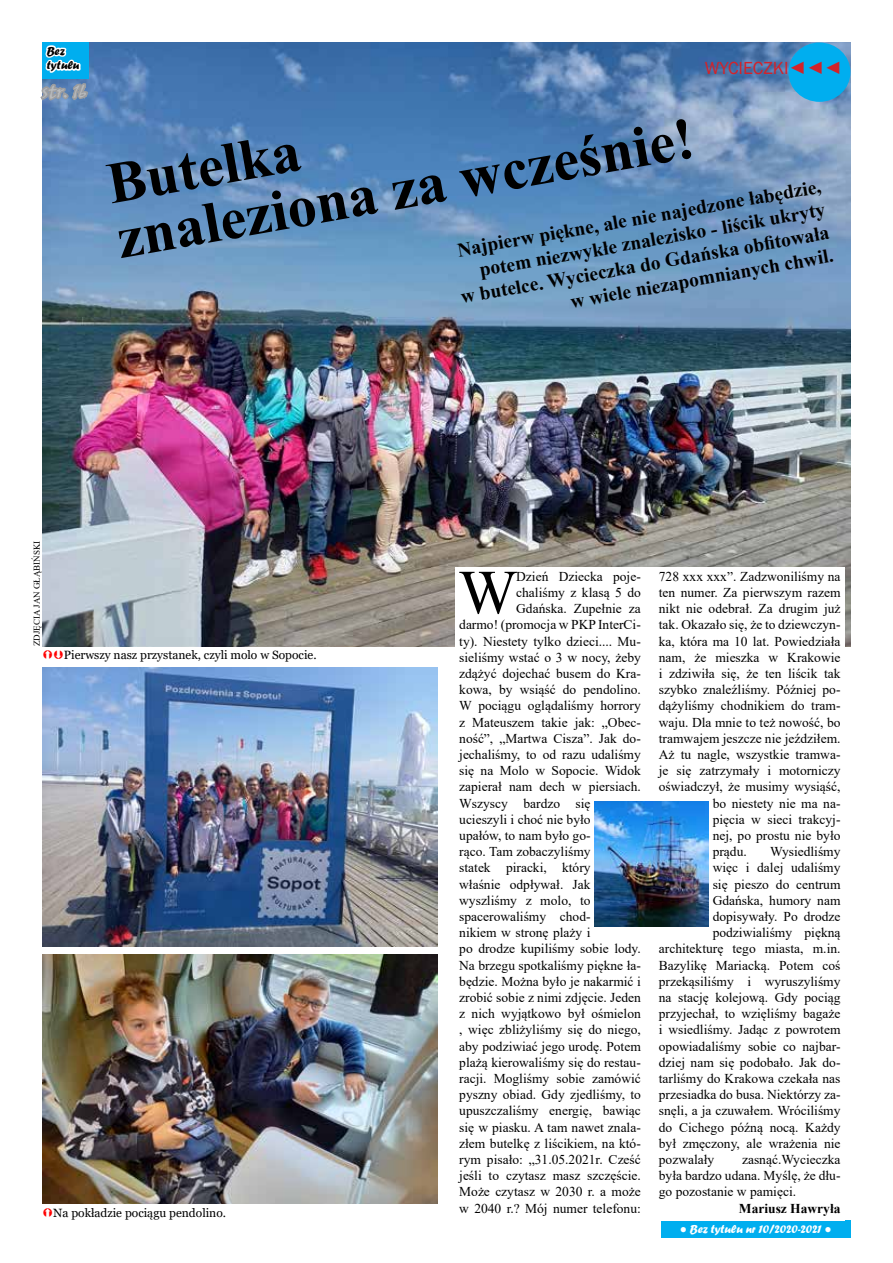
<style>
.page{position:relative;width:893px;height:1263px;background:#fff}
.page>*{position:absolute;margin:0;border:0;box-sizing:border-box;transform-origin:0 0}
.t1{font:62.4px "Times New Roman";color:#000}
.t2{font:700 58.5px/55.5px "Times New Roman";color:#000}
.t3{font:700 19.5px/23.4px "Times New Roman";color:#000;text-align:right}
.t4{font:18px "Franklin Gothic";color:#d2232a}
.t5{font:18px "Viner Hand ITC";color:#babcbe}
.t6{font:13.5px/16.2px "Times New Roman";color:#000;text-align:justify}
.t7{font:700 13.5px "Times New Roman";color:#000}
.t8{font:12px "Georgia";color:#000}
.t9{font:12px "Forte";letter-spacing:-.01em;color:#fff}
.t10{font:12px/14.4px "Forte";color:#000}
.t11{font:9px "Times New Roman";color:#000}
.s1{font-family:"Garamond"}
</style>
<div class="page">
<div style="left:661px;top:1220px;width:189px;height:17px;background:#00aeef"></div>
<img style="left:43px;top:43px;width:807px;height:603px">
<svg style="left:40px;top:42px;width:50px;height:97px;background:#60a2ce"></svg>
<div style="left:788px;top:43px;width:62px;height:59px;background:#00aeef;border-radius:50%"></div>
<div style="left:455px;top:567px;width:390px;height:653px;background:#fff"></div>
<img style="left:595px;top:801px;width:113px;height:126px">
<img style="left:43px;top:668px;width:395px;height:279px">
<img style="left:43px;top:954px;width:395px;height:249px">
<p class="t10" style="left:47px;top:43px;width:34px">Bez tytułu</p>
<h3 class="t5" style="left:43px;top:80px;width:46px">str. 16</h3>
<h3 class="t4" style="left:705px;top:56px;width:139px">WYCIECZKI◄◄◄</h3>
<h2 class="t2" style="left:103px;top:155px;width:586px;rotate:-10deg">Butelka<br>znaleziona za wcześnie!</h2>
<h3 class="t3" style="left:451px;top:239px;width:375px;rotate:-10deg">Najpierw piękne, ale nie najedzone łabędzie, potem niezwykłe znalezisko - liścik ukryty<br>w butelce. Wycieczka do Gdańska obfi towała w wiele niezapomnianych chwil.</h3>
<p class="t11" style="left:30px;top:646px;width:107px;rotate:-90deg">ZDJĘCIA JAN GŁĄBIŃSKI</p>
<p class="t8" style="left:64px;top:648px;width:254px">Pierwszy nasz przystanek, czyli molo w Sopocie.</p>
<p class="t8" style="left:53px;top:1205px;width:174px">Na pokładzie pociągu pendolino.</p>
<h1 class="t1" style="left:458px;top:548px;width:60px">W</h1>
<p class="t6" style="left:516px;top:568px;width:126px">Dzień Dziecka poje-</p>
<p class="t6" style="left:516px;top:584px;width:126px">chaliśmy z klasą 5 do</p>
<p class="t6" style="left:516px;top:600px;width:126px">Gdańska. Zupełnie za</p>
<p class="t6" style="left:459px;top:616px;width:183px">darmo! (promocja w PKP InterCi-</p>
<p class="t6" style="left:459px;top:632px;width:183px">ty). Niestety tylko dzieci.... Mu-</p>
<p class="t6" style="left:459px;top:649px;width:183px">sieliśmy wstać o 3 w nocy, żeby</p>
<p class="t6" style="left:459px;top:665px;width:183px">zdążyć dojechać busem do Kra-</p>
<p class="t6" style="left:459px;top:681px;width:183px">kowa, by wsiąść do pendolino.</p>
<p class="t6" style="left:459px;top:697px;width:183px">W pociągu oglądaliśmy horrory</p>
<p class="t6" style="left:459px;top:713px;width:183px">z Mateuszem takie jak: „Obec-</p>
<p class="t6" style="left:459px;top:730px;width:183px">ność”, „Martwa Cisza”. Jak do-</p>
<p class="t6" style="left:459px;top:746px;width:183px">jechaliśmy, to od razu udaliśmy</p>
<p class="t6" style="left:459px;top:762px;width:183px">się na Molo w Sopocie. Widok</p>
<p class="t6" style="left:459px;top:778px;width:183px">zapierał nam dech w piersiach.</p>
<p class="t6" style="left:459px;top:794px;width:133px">Wszyscy bardzo się</p>
<p class="t6" style="left:459px;top:811px;width:133px">ucieszyli i choć nie było</p>
<p class="t6" style="left:459px;top:827px;width:133px">upałów, to nam było go-</p>
<p class="t6" style="left:459px;top:843px;width:133px">rąco. Tam zobaczyliśmy</p>
<p class="t6" style="left:459px;top:859px;width:133px">statek piracki, który</p>
<p class="t6" style="left:459px;top:875px;width:133px">właśnie odpływał. Jak</p>
<p class="t6" style="left:459px;top:892px;width:133px">wyszliśmy z molo, to</p>
<p class="t6" style="left:459px;top:908px;width:133px">spacerowaliśmy chod-</p>
<p class="t6" style="left:459px;top:924px;width:133px">nikiem w stronę plaży i</p>
<p class="t6" style="left:459px;top:940px;width:183px">po drodze kupiliśmy sobie lody.</p>
<p class="t6" style="left:459px;top:956px;width:183px">Na brzegu spotkaliśmy piękne ła-</p>
<p class="t6" style="left:459px;top:973px;width:183px">będzie. Można było je nakarmić i</p>
<p class="t6" style="left:459px;top:989px;width:183px">zrobić sobie z nimi zdjęcie. Jeden</p>
<p class="t6" style="left:459px;top:1005px;width:183px">z nich wyjątkowo był ośmielon</p>
<p class="t6" style="left:459px;top:1021px;width:183px">, więc zbliżyliśmy się do niego,</p>
<p class="t6" style="left:459px;top:1037px;width:183px">aby podziwiać jego urodę. Potem</p>
<p class="t6" style="left:459px;top:1054px;width:183px">plażą kierowaliśmy się do restau-</p>
<p class="t6" style="left:459px;top:1070px;width:183px">racji. Mogliśmy sobie zamówić</p>
<p class="t6" style="left:459px;top:1086px;width:183px">pyszny obiad. Gdy zjedliśmy, to</p>
<p class="t6" style="left:459px;top:1102px;width:183px">upuszczaliśmy energię, bawiąc</p>
<p class="t6" style="left:459px;top:1118px;width:183px">się w piasku. A tam nawet znala-</p>
<p class="t6" style="left:459px;top:1135px;width:183px">złem butelkę z liścikiem, na któ-</p>
<p class="t6" style="left:459px;top:1151px;width:183px">rym pisało: „31.05.2021r. Cześć</p>
<p class="t6" style="left:459px;top:1167px;width:183px">jeśli to czytasz masz szczęście.</p>
<p class="t6" style="left:459px;top:1183px;width:183px">Może czytasz w 2030 r. a może</p>
<p class="t6" style="left:459px;top:1199px;width:183px">w 2040 r.? Mój numer telefonu:</p>
<p class="t6" style="left:659px;top:568px;width:183px">728 xxx xxx”. Zadzwoniliśmy na</p>
<p class="t6" style="left:659px;top:584px;width:183px">ten numer. Za pierwszym razem</p>
<p class="t6" style="left:659px;top:600px;width:183px">nikt nie odebrał. Za drugim już</p>
<p class="t6" style="left:659px;top:616px;width:183px">tak. Okazało się, że to dziewczyn-</p>
<p class="t6" style="left:659px;top:632px;width:183px">ka, która ma 10 lat. Powiedziała</p>
<p class="t6" style="left:659px;top:649px;width:183px">nam, że mieszka w Krakowie</p>
<p class="t6" style="left:659px;top:665px;width:183px">i zdziwiła się, że ten liścik tak</p>
<p class="t6" style="left:659px;top:681px;width:183px">szybko znaleźliśmy. Później po-</p>
<p class="t6" style="left:659px;top:697px;width:183px">dążyliśmy chodnikiem do tram-</p>
<p class="t6" style="left:659px;top:713px;width:183px">waju. Dla mnie to też nowość, bo</p>
<p class="t6" style="left:659px;top:730px;width:183px">tramwajem jeszcze nie jeździłem.</p>
<p class="t6" style="left:659px;top:746px;width:183px">Aż tu nagle, wszystkie tramwa-</p>
<p class="t6" style="left:659px;top:762px;width:183px">je się zatrzymały i motorniczy</p>
<p class="t6" style="left:659px;top:778px;width:183px">oświadczył, że musimy wysiąść,</p>
<p class="t6" style="left:713px;top:794px;width:129px">bo niestety nie ma na-</p>
<p class="t6" style="left:713px;top:811px;width:129px">pięcia w sieci trakcyj-</p>
<p class="t6" style="left:713px;top:827px;width:129px">nej, po prostu nie było</p>
<p class="t6" style="left:713px;top:843px;width:36px">prądu.</p>
<p class="t6" style="left:770px;top:843px;width:72px">Wysiedliśmy</p>
<p class="t6" style="left:713px;top:859px;width:129px">więc i dalej udaliśmy</p>
<p class="t6" style="left:713px;top:875px;width:129px">się pieszo do centrum</p>
<p class="t6" style="left:713px;top:892px;width:129px">Gdańska, humory nam</p>
<p class="t6" style="left:713px;top:908px;width:129px">dopisywały. Po drodze</p>
<p class="t6" style="left:713px;top:924px;width:129px">podziwialiśmy piękną</p>
<p class="t6" style="left:659px;top:940px;width:183px">architekturę tego miasta, m.in.</p>
<p class="t6" style="left:659px;top:956px;width:183px">Bazylikę Mariacką. Potem coś</p>
<p class="t6" style="left:659px;top:973px;width:183px">przekąsiliśmy i wyruszyliśmy</p>
<p class="t6" style="left:659px;top:989px;width:183px">na stację kolejową. Gdy pociąg</p>
<p class="t6" style="left:659px;top:1005px;width:183px">przyjechał, to wzięliśmy bagaże</p>
<p class="t6" style="left:659px;top:1021px;width:183px">i wsiedliśmy. Jadąc z powrotem</p>
<p class="t6" style="left:659px;top:1037px;width:183px">opowiadaliśmy sobie co najbar-</p>
<p class="t6" style="left:659px;top:1054px;width:183px">dziej nam się podobało. Jak do-</p>
<p class="t6" style="left:659px;top:1070px;width:183px">tarliśmy do Krakowa czekała nas</p>
<p class="t6" style="left:659px;top:1086px;width:183px">przesiadka do busa. Niektórzy za-</p>
<p class="t6" style="left:659px;top:1102px;width:183px">snęli, a ja czuwałem. Wróciliśmy</p>
<p class="t6" style="left:659px;top:1118px;width:183px">do Cichego późną nocą. Każdy</p>
<p class="t6" style="left:659px;top:1135px;width:183px">był zmęczony, ale wrażenia nie</p>
<p class="t6" style="left:659px;top:1151px;width:57px">pozwalały</p>
<p class="t6" style="left:659px;top:1151px;width:183px;text-indent:83px">zasnąć.Wycieczka była bardzo udana. Myślę, że dłu&shy;go pozostanie w pamięci.</p>
<p class="t7" style="left:739px;top:1198px;width:103px">Mariusz Hawryła</p>
<p class="t9" style="left:680px;top:1222px;width:153px"><span class="s1">●</span> Bez tytułu nr 10/2020-2021 <span class="s1">●</span></p>
</div>
